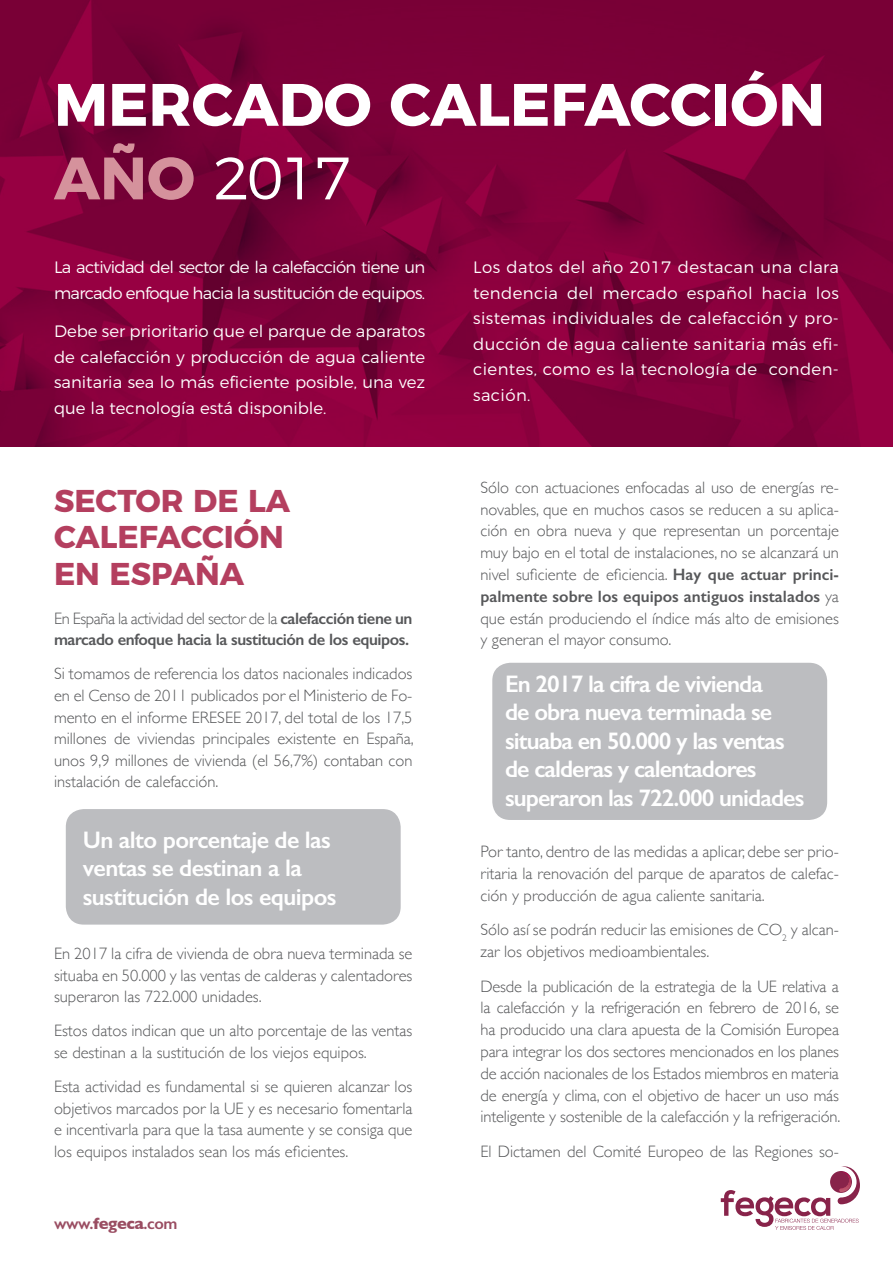
<style>
.page{position:relative;width:893px;height:1263px;background:#fff}
.page>*{position:absolute;margin:0;border:0;box-sizing:border-box;transform-origin:0 0}
.t1{font:700 59.7px "Montserrat";color:#fff}
.t2{font:300 59.7px "Montserrat";color:#fff}
.t3{font:700 31.5px/36.6px "Montserrat";color:#b43f5f}
.t4{font:600 24px/28.5px "Gill Sans";letter-spacing:-.04em;color:#fff}
.t5{font:300 16.5px/21.8px "Gill Sans";color:#57585a;text-align:justify}
.t6{font:300 16.5px/25.5px "Montserrat";color:#fff;text-align:justify}
.t7{font:600 16.5px/21.6px "Gill Sans";letter-spacing:-.025em;color:#57585a}
.t8{font:300 16.5px/25.5px "Montserrat";letter-spacing:-.04em;color:#fff}
.t9{font:600 16.5px "Gill Sans";letter-spacing:-.025em;color:#9a4d62}
.s1{font-weight:700;color:#d5929c}
.s2{font-weight:300}
.s3{font-weight:700}
.s4{font-weight:600}
</style>
<div class="page">
<svg style="left:721px;top:1166px;width:139px;height:64px"></svg>
<svg style="left:0;top:0;width:893px;height:446px;background:#800039"></svg>
<div style="left:66px;top:809px;width:335px;height:115px;background:#bcbdc0;border-radius:18px"></div>
<div style="left:492px;top:663px;width:335px;height:157px;background:#bcbdc0;border-radius:18px"></div>
<p class="t1" style="left:54px;top:56px;width:773px">MERCADO CALEFACCIÓN</p>
<p class="t2" style="left:54px;top:131px;width:299px"><span class="s1">AÑO</span> 2017</p>
<p class="t8" style="left:54px;top:253px;width:373px">La actividad del sector de la calefacción tiene un marcado enfoque hacia la sustitución de equipos.</p>
<p class="t6" style="left:54px;top:317px;width:373px">Debe ser prioritario que el parque de aparatos de calefacción y producción de agua caliente sanitaria sea lo más eficiente posible, una vez que la tecnología está disponible.</p>
<p class="t3" style="left:54px;top:480px;width:238px">SECTOR DE LA<br>CALEFACCIÓN<br>EN ESPAÑA</p>
<p class="t7" style="left:54px;top:607px;width:360px"><span class="s2">En España la actividad del sector de la</span> calefacción tiene un marcado enfoque hacia la sustitución de los equipos.</p>
<p class="t5" style="left:54px;top:662px;width:361px">Si tomamos de referencia los datos nacionales indicados en el Censo de 2011 publicados por el Ministerio de Fo&shy;mento en el informe ERESEE 2017, del total de los 17,5 millones de viviendas principales existente en España, unos 9,9 millones de vivienda (el 56,7%) contaban con instalación de calefacción.</p>
<p class="t4" style="left:83px;top:825px;width:255px">Un alto porcentaje de las ventas se destinan a la sustitución de los equipos</p>
<p class="t5" style="left:54px;top:942px;width:360px">En 2017 la cifra de vivienda de obra nueva terminada se situaba en 50.000 y las ventas de calderas y calentadores superaron las 722.000 unidades.</p>
<p class="t5" style="left:54px;top:1019px;width:360px">Estos datos indican que un alto porcentaje de las ventas se destinan a la sustitución de los viejos equipos.</p>
<p class="t5" style="left:54px;top:1075px;width:360px">Esta actividad es fundamental si se quieren alcanzar los objetivos marcados por la UE y es necesario fomentarla e incentivarla para que la tasa aumente y se consiga que los equipos instalados sean los más eficientes.</p>
<p class="t9" style="left:54px;top:1213px;width:125px">www.<span class="s3">fegeca</span>.com</p>
<p class="t6" style="left:473px;top:253px;width:367px">Los datos del año 2017 destacan una clara tendencia del mercado español hacia los sistemas individuales de calefacción y pro&shy;ducción de agua caliente sanitaria más efi&shy;cientes, como es la tecnología de conden&shy;sación.</p>
<p class="t5" style="left:480px;top:476px;width:360px">Sólo con actuaciones enfocadas al uso de energías re&shy;novables, que en muchos casos se reducen a su aplica&shy;ción en obra nueva y que representan un porcentaje muy bajo en el total de instalaciones, no se alcanzará un nivel suficiente de eficiencia. <span class="s4">Hay que actuar princi&shy;palmente sobre los equipos antiguos instalados</span> ya que están produciendo el índice más alto de emisiones y generan el mayor consumo.</p>
<p class="t4" style="left:505px;top:669px;width:301px">En 2017 la cifra de vivienda<br>de obra nueva terminada se situaba en 50.000 y las ventas de calderas y calentadores superaron las 722.000 unidades</p>
<p class="t5" style="left:480px;top:840px;width:360px">Por tanto, dentro de las medidas a aplicar, debe ser prio&shy;ritaria la renovación del parque de aparatos de calefac&shy;ción y producción de agua caliente sanitaria.</p>
<p class="t5" style="left:480px;top:918px;width:360px">Sólo así se podrán reducir las emisiones de CO<sub>2</sub> y alcan&shy;zar los objetivos medioambientales.</p>
<p class="t5" style="left:480px;top:974px;width:361px">Desde la publicación de la estrategia de la UE relativa a la calefacción y la refrigeración en febrero de 2016, se ha producido una clara apuesta de la Comisión Europea para integrar los dos sectores mencionados en los planes de acción nacionales de los Estados miembros en materia de energía y clima, con el objetivo de hacer un uso más inteligente y sostenible de la calefacción y la refrigeración.</p>
<p class="t5" style="left:480px;top:1140px;width:360px">El Dictamen del Comité Europeo de las Regiones so-</p>
</div>
